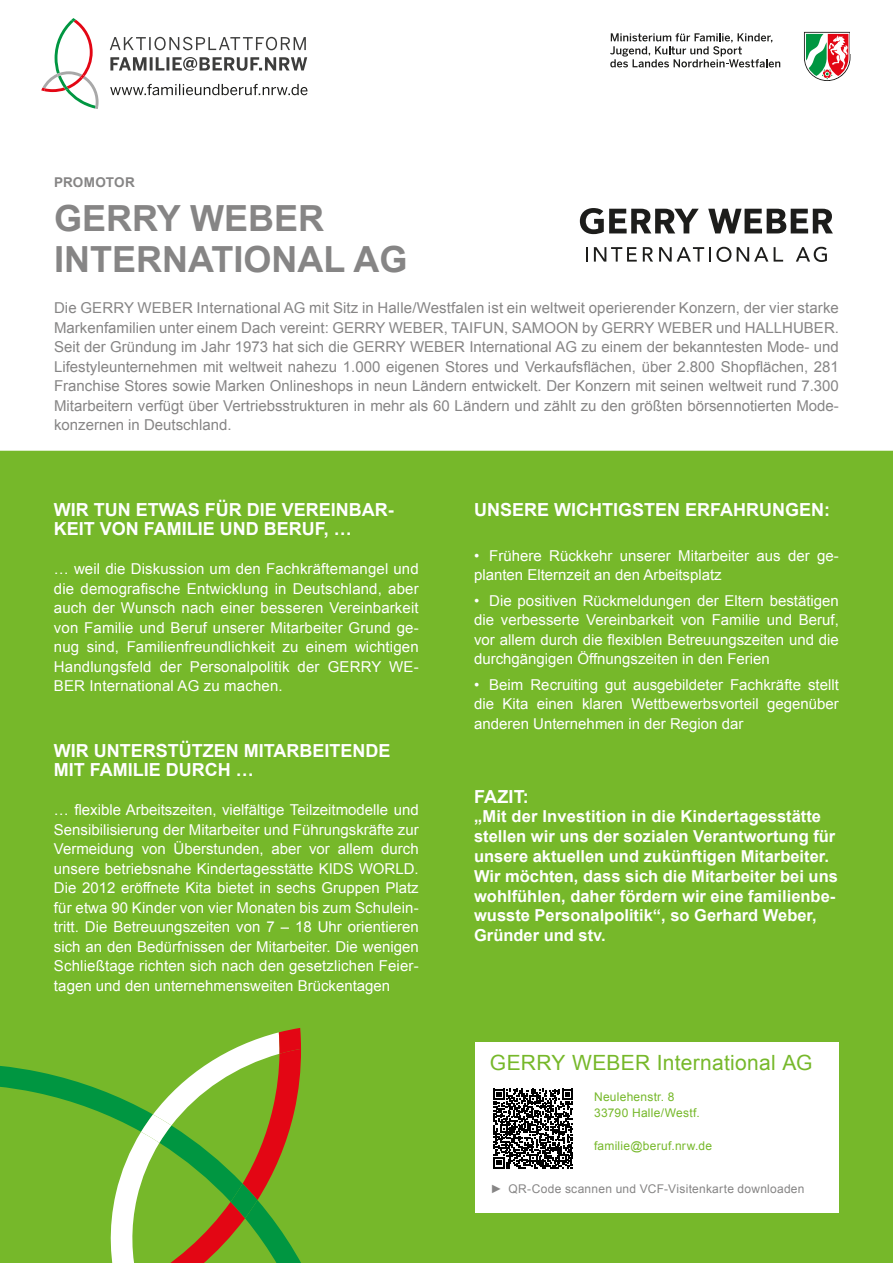
<style>
.page{position:relative;width:893px;height:1263px;background:#fff}
.page>*{position:absolute;margin:0;border:0;box-sizing:border-box;transform-origin:0 0}
.Headline{font:700 36px "Arial";color:#868585}
.Musterfirma{font:21px "Arial";letter-spacing:.01em;color:#76b82a}
.Inhalt_Headline{font:700 18px/19.5px "Arial";color:#fff}
.Inhalt_Headline-2{font:700 16.5px/19.8px "Arial";color:#fff}
.Inhalt_Fließtext{font:15px/19.5px "Arial";color:#fff;text-align:justify}
.Subline{font:15px/19.5px "Arial";color:#868585;text-align:justify}
.Promotor{font:700 13.5px "Arial";letter-spacing:.005em;color:#868585}
.Musteradresse{font:12px "Arial";letter-spacing:.02em;color:#76b82a}
.QR-Code{font:12px "Arial";letter-spacing:.02em;color:#868585}
.s1{font-weight:700}
</style>
<div class="page">
<div style="left:0;top:451px;width:893px;height:812px;background:#76b82a"></div>
<svg style="left:610px;top:33px;width:170px;height:34px"></svg>
<svg style="left:804px;top:32px;width:46px;height:49px"></svg>
<div style="left:475px;top:1042px;width:364px;height:171px;background:#fff"></div>
<svg style="left:580px;top:208px;width:253px;height:26px"></svg>
<svg style="left:586px;top:247px;width:2px;height:15px"></svg>
<svg style="left:594px;top:247px;width:43px;height:15px"></svg>
<svg style="left:643px;top:247px;width:10px;height:15px"></svg>
<svg style="left:737px;top:247px;width:31px;height:15px"></svg>
<svg style="left:659px;top:247px;width:72px;height:15px"></svg>
<svg style="left:774px;top:247px;width:9px;height:15px"></svg>
<svg style="left:796px;top:247px;width:31px;height:15px"></svg>
<svg style="left:110px;top:84px;width:197px;height:11px"></svg>
<svg style="left:41px;top:18px;width:58px;height:91px"></svg>
<svg style="left:110px;top:37px;width:196px;height:13px"></svg>
<svg style="left:110px;top:57px;width:197px;height:14px"></svg>
<svg style="left:493px;top:1089px;width:80px;height:80px"></svg>
<p class="Promotor" style="left:54px;top:173px;width:82px">PROMOTOR</p>
<p class="Headline" style="left:54px;top:195px;width:272px">GERRY WEBER</p>
<p class="Headline" style="left:54px;top:235px;width:355px">INTERNATIONAL AG</p>
<p class="Subline" style="left:54px;top:298px;width:786px">Die GERRY WEBER International AG mit Sitz in Halle/Westfalen ist ein weltweit operierender Konzern, der vier starke Markenfamilien unter einem Dach vereint: GERRY WEBER, TAIFUN, SAMOON by GERRY WEBER und HALLHUBER.<br>Seit der Gründung im Jahr 1973 hat sich die GERRY WEBER International AG zu einem der bekanntesten Mode- und Lifestyleunternehmen mit weltweit nahezu 1.000 eigenen Stores und Verkaufsflächen, über 2.800 Shopflächen, 281<br>Franchise Stores sowie Marken Onlineshops in neun Ländern entwickelt. Der Konzern mit seinen weltweit rund 7.300<br>Mitarbeitern verfügt über Vertriebsstrukturen in mehr als 60 Ländern und zählt zu den größten börsennotierten Mode&shy;konzernen in Deutschland.</p>
<p class="Inhalt_Headline" style="left:54px;top:500px;width:341px">WIR TUN ETWAS FÜR DIE VEREINBAR-<br>KEIT VON FAMILIE UND BERUF, …</p>
<p class="Inhalt_Fließtext" style="left:54px;top:559px;width:366px">… weil die Diskussion um den Fachkräftemangel und die demografische Entwicklung in Deutschland, aber auch der Wunsch nach einer besseren Vereinbarkeit von Familie und Beruf unserer Mitarbeiter Grund ge&shy;nug sind, Familienfreundlichkeit zu einem wichtigen Handlungsfeld der Personalpolitik der GERRY WE-BER International AG zu machen.</p>
<p class="Inhalt_Headline" style="left:54px;top:741px;width:338px">WIR UNTERSTÜTZEN MITARBEITENDE<br>MIT FAMILIE DURCH …</p>
<p class="Inhalt_Fließtext" style="left:54px;top:800px;width:366px">… flexible Arbeitszeiten, vielfältige Teilzeitmodelle und Sensibilisierung der Mitarbeiter und Führungskräfte zur Vermeidung von Überstunden, aber vor allem durch unsere betriebsnahe Kindertagesstätte KIDS WORLD.<br>Die 2012 eröffnete Kita bietet in sechs Gruppen Platz für etwa 90 Kinder von vier Monaten bis zum Schulein&shy;tritt. Die Betreuungszeiten von 7 – 18 Uhr orientieren sich an den Bedürfnissen der Mitarbeiter. Die wenigen Schließtage richten sich nach den gesetzlichen Feier&shy;tagen und den unternehmensweiten Brückentagen</p>
<p class="Inhalt_Headline" style="left:474px;top:500px;width:357px">UNSERE WICHTIGSTEN ERFAHRUNGEN:</p>
<p class="Inhalt_Fließtext" style="left:474px;top:546px;width:366px">• Frühere Rückkehr unserer Mitarbeiter aus der ge&shy;planten Elternzeit an den Arbeitsplatz</p>
<p class="Inhalt_Fließtext" style="left:474px;top:591px;width:366px">• Die positiven Rückmeldungen der Eltern bestätigen die verbesserte Vereinbarkeit von Familie und Beruf, vor allem durch die flexiblen Betreuungszeiten und die durchgängigen Öffnungszeiten in den Ferien</p>
<p class="Inhalt_Fließtext" style="left:474px;top:675px;width:366px">• Beim Recruiting gut ausgebildeter Fachkräfte stellt die Kita einen klaren Wettbewerbsvorteil gegenüber anderen Unternehmen in der Region dar</p>
<p class="Inhalt_Headline" style="left:474px;top:787px;width:56px">FAZIT:</p>
<p class="Inhalt_Headline-2" style="left:474px;top:807px;width:365px">„Mit der Investition in die Kindertagesstätte stellen wir uns der sozialen Verantwortung für unsere aktuellen und zukünftigen Mitarbeiter.<br>Wir möchten, dass sich die Mitarbeiter bei uns wohlfühlen, daher fördern wir eine familienbe&shy;wusste Personalpolitik“, so Gerhard Weber, Gründer und stv.</p>
<p class="Musterfirma" style="left:490px;top:1049px;width:324px">GERRY WEBER International AG</p>
<p class="Musteradresse" style="left:594px;top:1089px;width:82px">Neulehenstr. 8</p>
<p class="Musteradresse" style="left:594px;top:1105px;width:107px">33790 Halle/Westf.</p>
<p class="Musteradresse" style="left:594px;top:1138px;width:120px">familie@beruf.nrw.de</p>
<p class="QR-Code" style="left:490px;top:1180px;width:316px"><span class="s1">►</span> QR-Code scannen und VCF-Visitenkarte downloaden</p>
</div>
